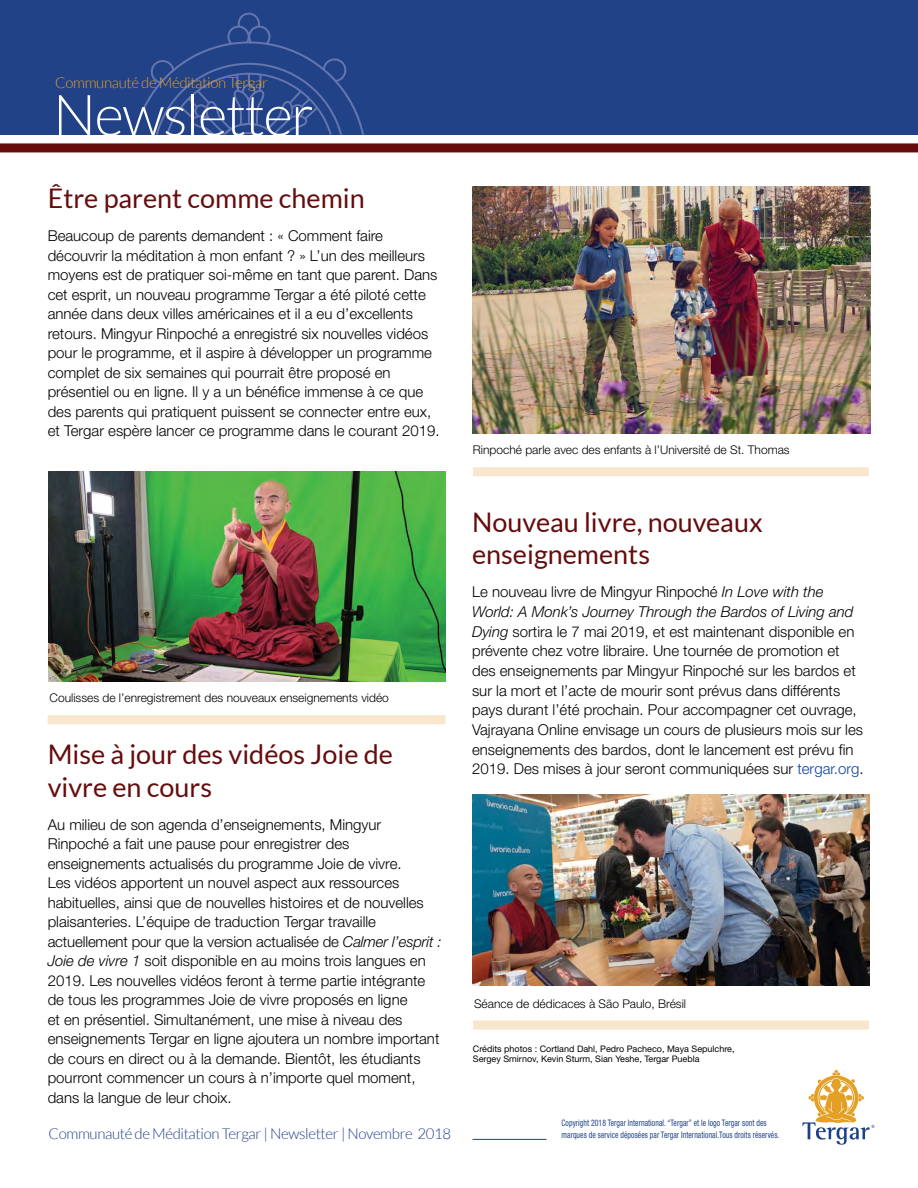
<style>
.page{position:relative;width:918px;height:1188px;background:#fff}
.page>*{position:absolute;margin:0;border:0;box-sizing:border-box;transform-origin:0 0}
.t1{font:300 57px "Lato";letter-spacing:-.025em;color:#fff}
.t2{font:27px/32.4px "Lato";color:#650c0d}
.t3{font:300 15px/19.5px "Helvetica Neue LT Std";color:#000}
.t4{font:300 15px "Lato";letter-spacing:-.025em;color:#214287}
.t5{font:300 15px "Lato";letter-spacing:-.025em;color:#e4a025}
.t6{font:300 12px "Helvetica Neue LT Std";color:#000}
.t7{font:condensed 9px "Helvetica Neue LT Std";letter-spacing:.01em;color:#1f4385;scale:.85 1}
.t8{font:9px/10.8px "Helvetica Neue LT Std";color:#000}
.s1{font-style:italic}
.s2{color:#11449f}
</style>
<div class="page">
<div style="left:0;top:0;width:918px;height:135px;background:#214287"></div>
<svg style="left:802px;top:1070px;width:72px;height:75px"></svg>
<hr style="left:473px;top:1139px;width:73px;height:1px;background:#214287">
<svg style="left:134px;top:13px;width:230px;height:122px"></svg>
<div style="left:0;top:143px;width:918px;height:9px;background:#650c0d"></div>
<img style="left:473px;top:186px;width:398px;height:247px">
<div style="left:473px;top:467px;width:396px;height:9px;background:#f8e7cc"></div>
<img style="left:48px;top:471px;width:398px;height:210px">
<div style="left:48px;top:715px;width:397px;height:9px;background:#f8e7cc"></div>
<img style="left:473px;top:795px;width:396px;height:190px">
<div style="left:473px;top:1021px;width:396px;height:9px;background:#f8e7cc"></div>
<p class="t5" style="left:55px;top:75px;width:214px">Communauté de Méditation Tergar</p>
<h1 class="t1" style="left:53px;top:85px;width:262px">Newsletter</h1>
<h2 class="t2" style="left:48px;top:182px;width:319px">Être parent comme chemin</h2>
<p class="t3" style="left:48px;top:226px;width:393px">Beaucoup de parents demandent : « Comment faire découvrir la méditation à mon enfant ? » L’un des meilleurs moyens est de pratiquer soi-même en tant que parent. Dans cet esprit, un nouveau programme Tergar a été piloté cette année dans deux villes américaines et il a eu d’excellents retours. Mingyur Rinpoché a enregistré six nouvelles vidéos pour le programme, et il aspire à développer un programme complet de six semaines qui pourrait être proposé en présentiel ou en ligne. Il y a un bénéfice immense à ce que des parents qui pratiquent puissent se connecter entre eux, et Tergar espère lancer ce programme dans le courant 2019.</p>
<p class="t6" style="left:50px;top:690px;width:341px">Coulisses de l’enregistrement des nouveaux enseignements vidéo</p>
<h2 class="t2" style="left:48px;top:738px;width:347px">Mise à jour des vidéos Joie de vivre en cours</h2>
<p class="t3" style="left:48px;top:814px;width:395px">Au milieu de son agenda d’enseignements, Mingyur Rinpoché a fait une pause pour enregistrer des enseignements actualisés du programme Joie de vivre.<br>Les vidéos apportent un nouvel aspect aux ressources habituelles, ainsi que de nouvelles histoires et de nouvelles plaisanteries. L’équipe de traduction Tergar travaille actuellement pour que la version actualisée de <span class="s1">Calmer l’esprit :<br>Joie de vivre 1</span> soit disponible en au moins trois langues en 2019. Les nouvelles vidéos feront à terme partie intégrante de tous les programmes Joie de vivre proposés en ligne<br>et en présentiel. Simultanément, une mise à niveau des enseignements Tergar en ligne ajoutera un nombre important de cours en direct ou à la demande. Bientôt, les étudiants pourront commencer un cours à n’importe quel moment, dans la langue de leur choix.</p>
<p class="t6" style="left:473px;top:442px;width:318px">Rinpoché parle avec des enfants à l’Université de St. Thomas</p>
<h2 class="t2" style="left:472px;top:506px;width:292px">Nouveau livre, nouveaux enseignements</h2>
<p class="t3" style="left:472px;top:582px;width:393px">Le nouveau livre de Mingyur Rinpoché <span class="s1">In Love with the World: A Monk’s Journey Through the Bardos of Living and Dying</span> sortira le 7 mai 2019, et est maintenant disponible en prévente chez votre libraire. Une tournée de promotion et des enseignements par Mingyur Rinpoché sur les bardos et sur la mort et l’acte de mourir sont prévus dans différents pays durant l’été prochain. Pour accompagner cet ouvrage, Vajrayana Online envisage un cours de plusieurs mois sur les enseignements des bardos, dont le lancement est prévu fin 2019. Des mises à jour seront communiquées sur <span class="s2">tergar.org</span>.</p>
<p class="t6" style="left:474px;top:997px;width:214px">Séance de dédicaces à São Paulo, Brésil</p>
<p class="t8" style="left:473px;top:1043px;width:263px">Crédits photos : Cortland Dahl, Pedro Pacheco, Maya Sepulchre,<br>Sergey Smirnov, Kevin Sturm, Sian Yeshe, Tergar Puebla</p>
<p class="t7" style="left:562px;top:1117px;width:243px">Copyright 2018 Tergar International. “Tergar” et le logo Tergar sont des</p>
<p class="t4" style="left:49px;top:1126px;width:404px">Communauté de Méditation Tergar | Newsletter | Novembre 2018</p>
<p class="t7" style="left:562px;top:1129px;width:258px">marques de service déposées par Tergar International.Tous droits réservés.</p>
</div>
